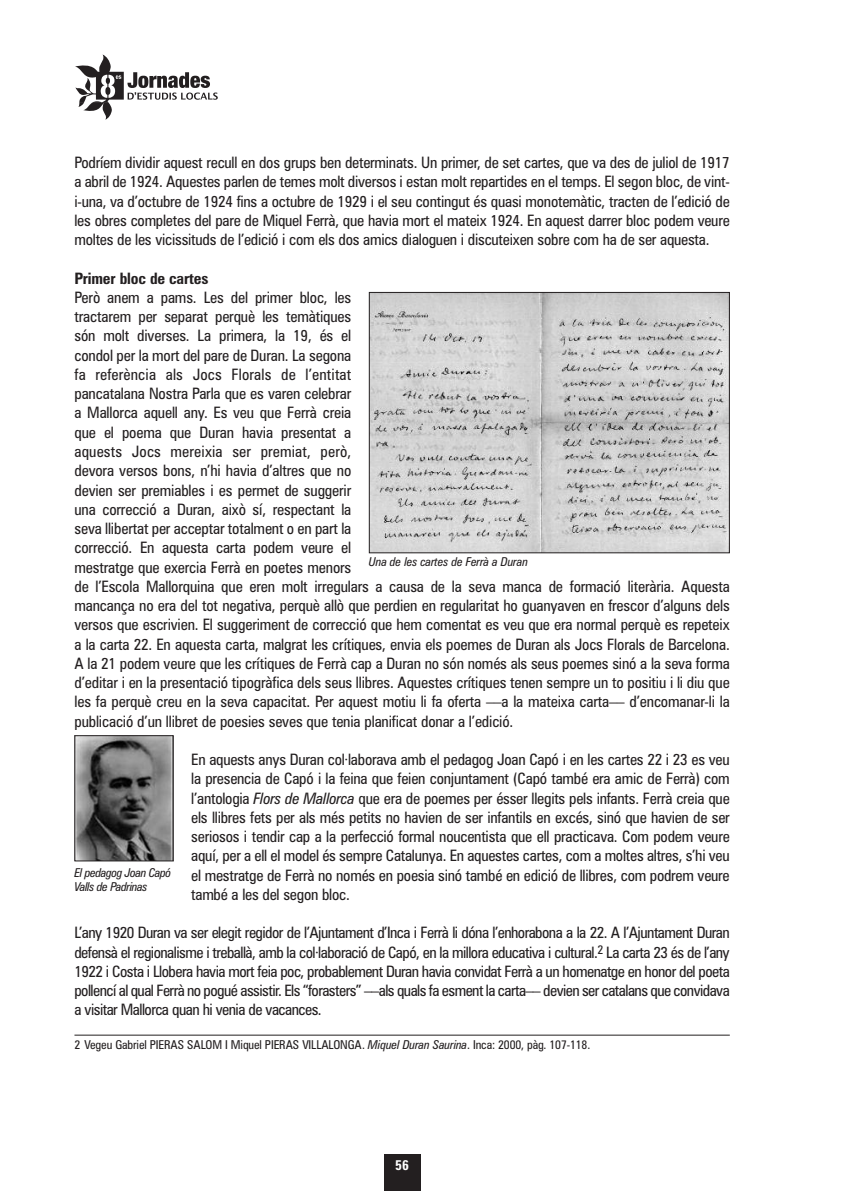
<style>
.page{position:relative;width:844px;height:1191px;background:#fff}
.page>*{position:absolute;margin:0;border:0;box-sizing:border-box;transform-origin:0 0}
.t1{font:condensed 15.75px/19.2px "Zurich BT";letter-spacing:-.01em;color:#231f20;text-align:justify}
.t2{font:700 condensed 15.75px "Zurich BT";letter-spacing:-.01em;color:#231f20}
.t3{font:700 condensed 14px "Zurich BT";color:#fff}
.t4{font:condensed 12.25px "Zurich BT";letter-spacing:-.01em;color:#231f20}
.t5{font:italic condensed 12.25px/14.7px "Zurich BT";letter-spacing:-.035em;color:#231f20}
.t6{font:italic condensed 12.25px "Zurich BT";letter-spacing:-.01em;color:#231f20}
.s1{font-style:italic}
</style>
<div class="page">
<hr style="left:74px;top:1034px;width:655px;height:1px;background:#231f20">
<img style="left:371px;top:294px;width:356px;height:257px">
<div style="left:369px;top:292px;width:360px;height:261px;border:1px solid #231f20"></div>
<img style="left:76px;top:737px;width:96px;height:122px">
<div style="left:74px;top:735px;width:100px;height:126px;border:1px solid #231f20"></div>
<div style="left:384px;top:1154px;width:36px;height:37px;background:#231f20"></div>
<svg style="left:75px;top:54px;width:143px;height:66px"></svg>
<p class="t1" style="left:74px;top:154px;width:656px">Podríem dividir aquest recull en dos grups ben determinats. Un primer, de set cartes, que va des de juliol de 1917 a abril de 1924. Aquestes parlen de temes molt diversos i estan molt repartides en el temps. El segon bloc, de vint&shy;i-una, va d’octubre de 1924 fins a octubre de 1929 i el seu contingut és quasi monotemàtic, tracten de l’edició de les obres completes del pare de Miquel Ferrà, que havia mort el mateix 1924. En aquest darrer bloc podem veure moltes de les vicissituds de l’edició i com els dos amics dialoguen i discuteixen sobre com ha de ser aquesta.</p>
<p class="t2" style="left:74px;top:272px;width:135px">Primer bloc de cartes</p>
<p class="t1" style="left:74px;top:289px;width:656px;text-align:left">Però anem a pams. Les del primer bloc, les<br>tractarem per separat perquè les temàtiques<br>són molt diverses. La primera, la 19, és el<br>condol per la mort del pare de Duran. La segona<br>fa referència als Jocs Florals de l’entitat<br>pancatalana Nostra Parla que es varen celebrar<br>a Mallorca aquell any. Es veu que Ferrà creia<br>que el poema que Duran havia presentat a<br>aquests Jocs mereixia ser premiat, però,<br>devora versos bons, n’hi havia d’altres que no<br>devien ser premiables i es permet de suggerir<br>una correcció a Duran, això sí, respectant la<br>seva llibertat per acceptar totalment o en part la<br>correcció. En aquesta carta podem veure el<br>mestratge que exercia Ferrà en poetes menors<br>de l’Escola Mallorquina que eren molt irregulars a causa de la seva manca de formació literària. Aquesta mancança no era del tot negativa, perquè allò que perdien en regularitat ho guanyaven en frescor d’alguns dels versos que escrivien. El suggeriment de correcció que hem comentat es veu que era normal perquè es repeteix a la carta 22. En aquesta carta, malgrat les crítiques, envia els poemes de Duran als Jocs Florals de Barcelona.<br>A la 21 podem veure que les crítiques de Ferrà cap a Duran no són només als seus poemes sinó a la seva forma d’editar i en la presentació tipogràfica dels seus llibres. Aquestes crítiques tenen sempre un to positiu i li diu que les fa perquè creu en la seva capacitat. Per aquest motiu li fa oferta ––a la mateixa carta–– d’encomanar-li la publicació d’un llibret de poesies seves que tenia planificat donar a l’edició.</p>
<p class="t1" style="left:191px;top:751px;width:540px">En aquests anys Duran col·laborava amb el pedagog Joan Capó i en les cartes 22 i 23 es veu la presencia de Capó i la feina que feien conjuntament (Capó també era amic de Ferrà) com l’antologia <span class="s1">Flors de Mallorca</span> que era de poemes per ésser llegits pels infants. Ferrà creia que els llibres fets per als més petits no havien de ser infantils en excés, sinó que havien de ser seriosos i tendir cap a la perfecció formal noucentista que ell practicava. Com podem veure aquí, per a ell el model és sempre Catalunya. En aquestes cartes, com a moltes altres, s’hi veu el mestratge de Ferrà no només en poesia sinó també en edició de llibres, com podrem veure també a les del segon bloc.</p>
<p class="t1" style="left:74px;top:924px;width:656px">L’any 1920 Duran va ser elegit regidor de l’Ajuntament d’Inca i Ferrà li dóna l’enhorabona a la 22. A l’Ajuntament Duran defensà el regionalisme i treballà, amb la col·laboració de Capó, en la millora educativa i cultural.<sup>2</sup> La carta 23 és de l’any 1922 i Costa i Llobera havia mort feia poc, probablement Duran havia convidat Ferrà a un homenatge en honor del poeta pollencí al qual Ferrà no pogué assistir. Els “forasters” ––als quals fa esment la carta–– devien ser catalans que convidava a visitar Mallorca quan hi venia de vacances.</p>
<p class="t4" style="left:74px;top:1040px;width:517px">2 Vegeu Gabriel PIERAS SALOM I Miquel PIERAS VILLALONGA. <span class="s1">Miquel Duran Saurina</span>. Inca: 2000, pàg. 107-118.</p>
<p class="t6" style="left:369px;top:557px;width:161px">Una de les cartes de Ferrà a Duran</p>
<p class="t5" style="left:74px;top:866px;width:98px">El pedagog Joan Capó<br>Valls de Padrinas</p>
<p class="t3" style="left:395px;top:1160px;width:15px">56</p>
</div>
